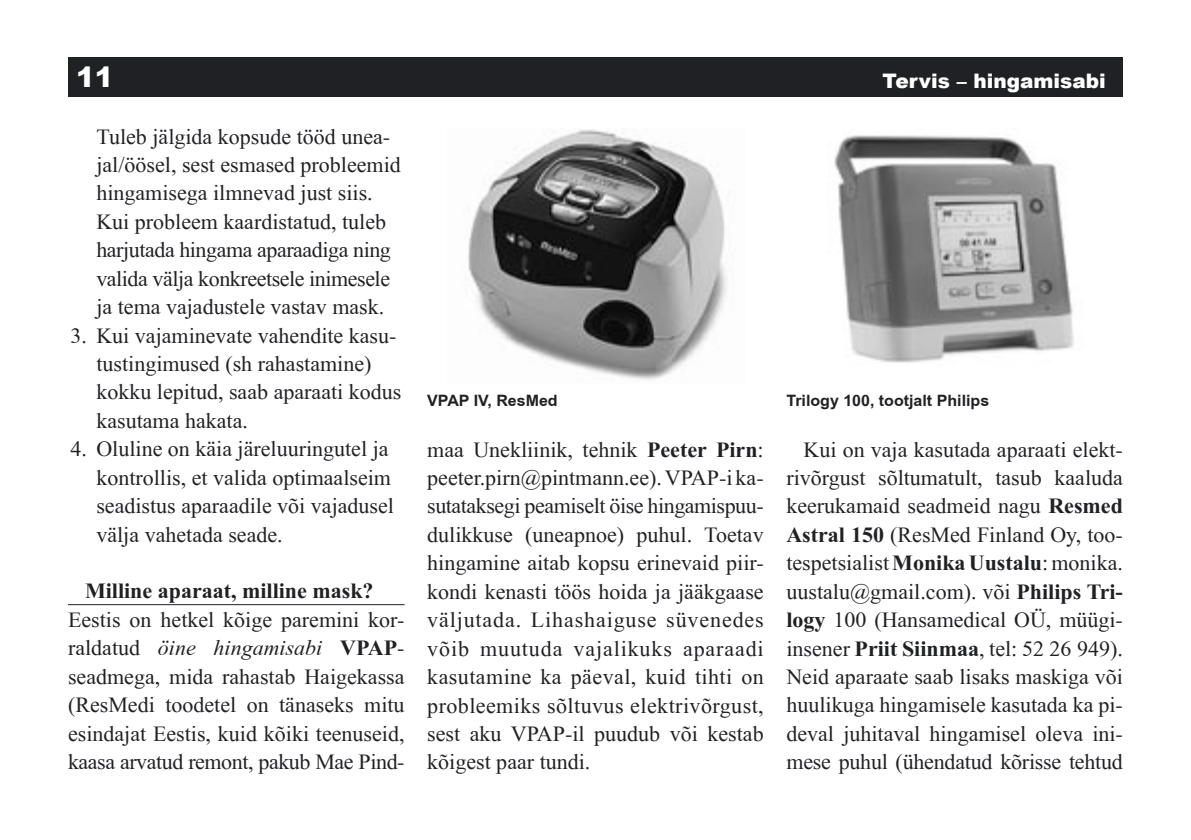
<style>
.page{position:relative;width:1191px;height:840px;background:#fff}
.page>*{position:absolute;margin:0;border:0;box-sizing:border-box;transform-origin:0 0}
.t1{font:900 28px "Arial";color:#fff}
.t2{font:22px/28.4px "EE Times New Roman";color:#202124}
.t3{font:700 22px "EE Times New Roman";color:#202124}
.t4{font:900 20px "Arial";color:#fff}
.t5{font:700 16px "EE Arial";color:#202124}
.s1{font-style:italic}
.s2{font-weight:700}
</style>
<div class="page">
<div style="left:68px;top:57px;width:1055px;height:39px;background:#202124"></div>
<hr style="left:68px;top:603px;width:336px;height:1px;background:#202124">
<img style="left:468px;top:129px;width:259px;height:251px">
<img style="left:834px;top:135px;width:240px;height:228px">
<p class="t1" style="left:76px;top:57px;width:39px">11</p>
<p class="t4" style="left:882px;top:66px;width:225px">Tervis – hingamisabi</p>
<p class="t2" style="left:96px;top:122px;width:306px">Tuleb jälgida kopsude tööd unea&shy;jal/öösel, sest esmased probleemid hingamisega ilmnevad just siis.<br>Kui probleem kaardistatud, tuleb harjutada hingama aparaadiga ning valida välja konkreetsele inimesele ja tema vajadustele vastav mask.</p>
<p class="t2" style="left:96px;top:321px;width:306px;text-indent:-26px">3. Kui vajaminevate vahendite kasu&shy;tustingimused (sh rahastamine) kokku lepitud, saab aparaati kodus kasutama hakata.</p>
<p class="t2" style="left:96px;top:434px;width:299px;text-indent:-26px">4. Oluline on käia järeluuringutel ja kontrollis, et valida optimaalseim seadistus aparaadile või vajadusel välja vahetada seade.</p>
<p class="t3" style="left:85px;top:578px;width:290px">Milline aparaat, milline mask?</p>
<p class="t2" style="left:68px;top:605px;width:338px;text-align:justify">Eestis on hetkel kõige paremini kor&shy;raldatud <span class="s1">öine hingamisabi</span> <span class="s2">VPAP&shy;</span>seadmega, mida rahastab Haigekassa (ResMedi toodetel on tänaseks mitu esindajat Eestis, kuid kõiki teenuseid, kaasa arvatud remont, pakub Mae Pind-</p>
<p class="t5" style="left:427px;top:391px;width:132px">VPAP IV, ResMed</p>
<p class="t5" style="left:786px;top:391px;width:204px">Trilogy 100, tootjalt Philips</p>
<p class="t2" style="left:427px;top:435px;width:338px;text-align:justify">maa Unekliinik, tehnik <span class="s2">Peeter Pirn</span>: peeter.pirn@pintmann.ee). VPAP-i ka&shy;sutataksegi peamiselt öise hingamispuu&shy;dulikkuse (uneapnoe) puhul. Toetav hingamine aitab kopsu erinevaid piir&shy;kondi kenasti töös hoida ja jääkgaase väljutada. Lihashaiguse süvenedes võib muutuda vajalikuks aparaadi kasutamine ka päeval, kuid tihti on probleemiks sõltuvus elektrivõrgust, sest aku VPAP-il puudub või kestab kõigest paar tundi.</p>
<p class="t2" style="left:786px;top:435px;width:338px;text-align:justify;text-indent:17px">Kui on vaja kasutada aparaati elekt&shy;rivõrgust sõltumatult, tasub kaaluda keerukamaid seadmeid nagu <span class="s2">Resmed Astral 150</span> (ResMed Finland Oy, too&shy;tespetsialist <span class="s2">Monika Uustalu</span>: monika. uustalu@gmail.com). või <span class="s2">Philips Tri&shy;logy</span> 100 (Hansamedical OÜ, müügi&shy;insener <span class="s2">Priit Siinmaa</span>, tel: 52 26 949).<br>Neid aparaate saab lisaks maskiga või huulikuga hingamisele kasutada ka pi&shy;deval juhitaval hingamisel oleva ini&shy;mese puhul (ühendatud kõrisse tehtud</p>
</div>
